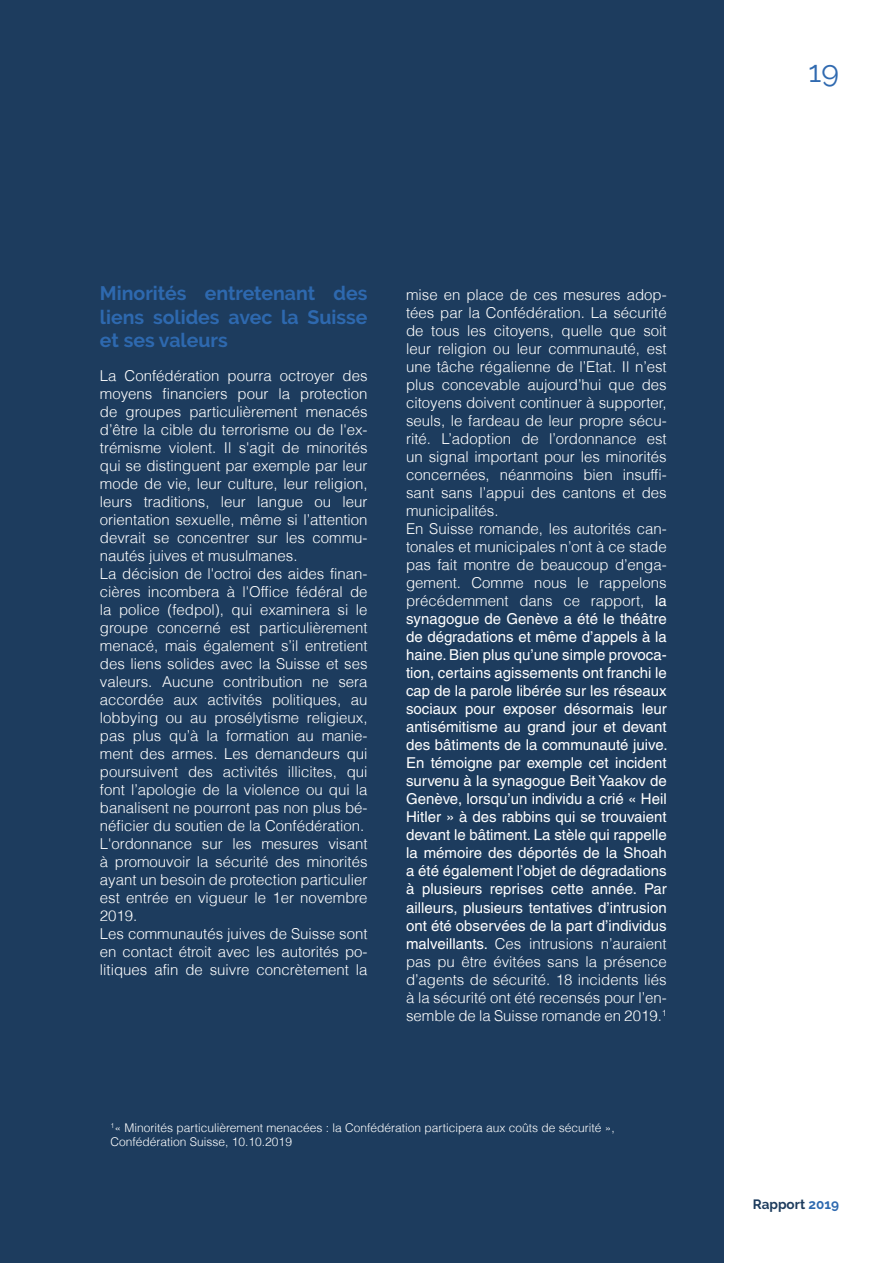
<style>
.page{position:relative;width:893px;height:1263px;background:#fff}
.page>*{position:absolute;margin:0;border:0;box-sizing:border-box;transform-origin:0 0}
.t1{font:30px "Raleway";color:#306ab0}
.t2{font:700 19.5px/23.4px "Raleway";color:#2e69af;text-align:justify}
.t3{font:300 15px/18px "Helvetica";color:#fff}
.t4{font:700 13.5px "Raleway";color:#1d3c5e}
.t5{font:300 12px/14.4px "Helvetica";color:#fff}
.s1{font-weight:400}
.s2{color:#2e69af}
</style>
<div class="page">
<div style="left:0;top:0;width:723px;height:1263px;background:#1d3c5e"></div>
<h2 class="t2" style="left:100px;top:282px;width:269px">Minorités entretenant des liens solides avec la Suisse et ses valeurs</h2>
<p class="t3" style="left:100px;top:367px;width:269px">La Confédération pourra octroyer des moyens financiers pour la protection de groupes particulièrement menacés d’être la cible du terrorisme ou de l'ex&shy;trémisme violent. Il s'agit de minorités qui se distinguent par exemple par leur mode de vie, leur culture, leur religion, leurs traditions, leur langue ou leur orientation sexuelle, même si l’attention devrait se concentrer sur les commu&shy;nautés juives et musulmanes.<br>La décision de l'octroi des aides finan&shy;cières incombera à l'Office fédéral de la police (fedpol), qui examinera si le groupe concerné est particulièrement menacé, mais également s’il entretient des liens solides avec la Suisse et ses valeurs. Aucune contribution ne sera accordée aux activités politiques, au lobbying ou au prosélytisme religieux, pas plus qu’à la formation au manie&shy;ment des armes. Les demandeurs qui poursuivent des activités illicites, qui font l’apologie de la violence ou qui la banalisent ne pourront pas non plus bé&shy;néficier du soutien de la Confédération.<br>L'ordonnance sur les mesures visant à promouvoir la sécurité des minorités ayant un besoin de protection particulier est entrée en vigueur le 1er novembre 2019.<br>Les communautés juives de Suisse sont en contact étroit avec les autorités po&shy;litiques afin de suivre concrètement la</p>
<p class="t3" style="left:406px;top:286px;width:263px">mise en place de ces mesures adop&shy;tées par la Confédération. La sécurité de tous les citoyens, quelle que soit leur religion ou leur communauté, est une tâche régalienne de l’Etat. Il n’est plus concevable aujourd’hui que des citoyens doivent continuer à supporter, seuls, le fardeau de leur propre sécu&shy;rité. L’adoption de l’ordonnance est un signal important pour les minorités concernées, néanmoins bien insuffi&shy;sant sans l’appui des cantons et des municipalités.<br>En Suisse romande, les autorités can&shy;tonales et municipales n’ont à ce stade pas fait montre de beaucoup d’enga&shy;gement. Comme nous le rappelons précédemment dans ce rapport, <span class="s1">la synagogue de Genève a été le théâtre de dégradations et même d’appels à la haine. Bien plus qu’une simple provoca&shy;tion, certains agissements ont franchi le cap de la parole libérée sur les réseaux sociaux pour exposer désormais leur antisémitisme au grand jour et devant des bâtiments de la communauté juive.<br>En témoigne par exemple cet incident survenu à la synagogue Beit Yaakov de Genève, lorsqu’un individu a crié « Heil Hitler » à des rabbins qui se trouvaient devant le bâtiment. La stèle qui rappelle la mémoire des déportés de la Shoah a été également l’objet de dégradations à plusieurs reprises cette année. Par ailleurs, plusieurs tentatives d’intrusion ont été observées de la part d’individus malveillants.</span> Ces intrusions n’auraient pas pu être évitées sans la présence d’agents de sécurité. 18 incidents liés à la sécurité ont été recensés pour l’en&shy;semble de la Suisse romande en 2019.<sup>1</sup></p>
<p class="t5" style="left:111px;top:1120px;width:506px"><sup>1</sup>« Minorités particulièrement menacées : la Confédération participera aux coûts de sécurité »,<br>Confédération Suisse, 10.10.2019</p>
<h1 class="t1" style="left:808px;top:54px;width:32px">19</h1>
<p class="t4" style="left:753px;top:1196px;width:88px">Rapport <span class="s2">2019</span></p>
</div>
